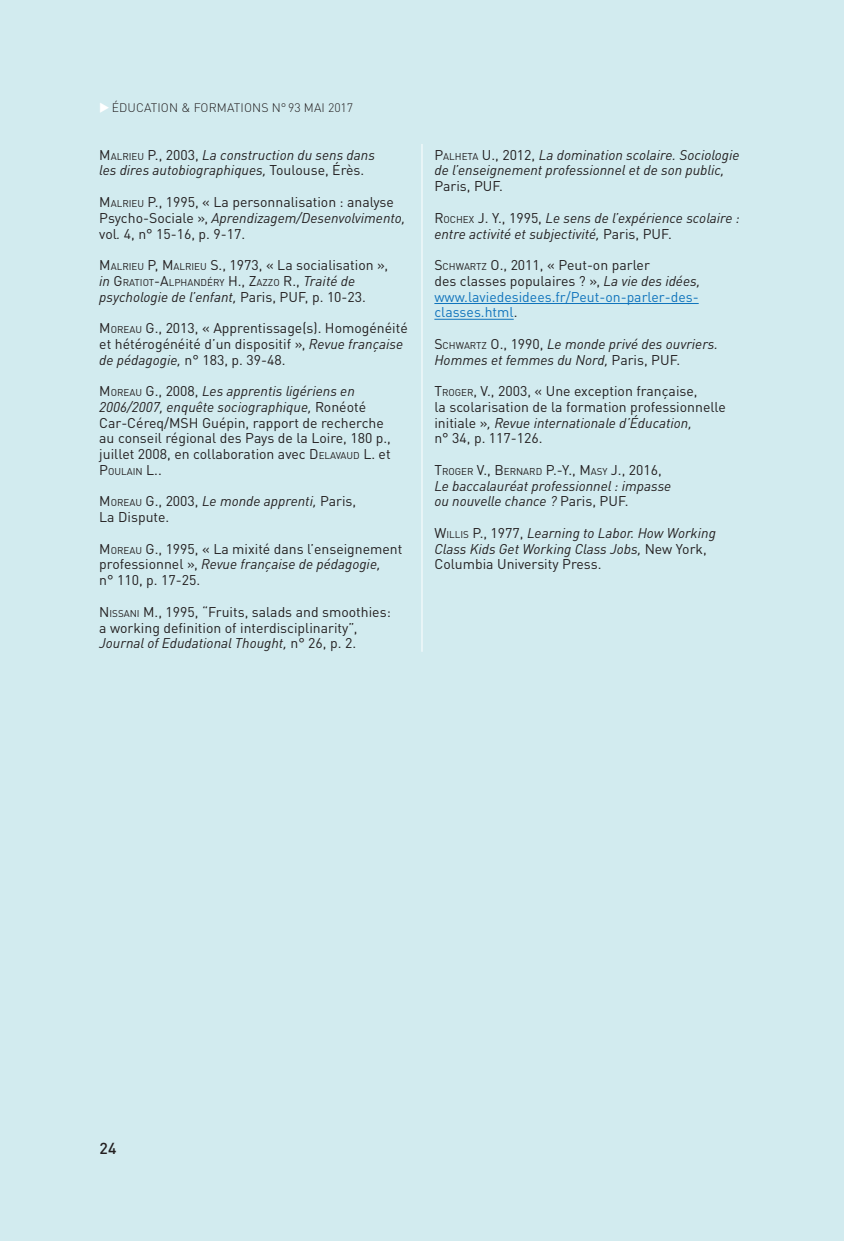
<style>
.page{position:relative;width:844px;height:1241px;background:#fff}
.page>*{position:absolute;margin:0;border:0;box-sizing:border-box;transform-origin:0 0}
.t1{font:500 15.75px "DINOT";color:#231f20}
.Bibliographie{font:14px/15.8px "DINOT";color:#231f20}
.Bibliographie-2{font:italic 14px/15.8px "DINOT";color:#231f20}
.Bibliographie-3{font:14px/15.8px "DINOT";color:#1074bc}
.Titre_courant__gauch{font:300 12.25px "DINOT";letter-spacing:.01em;color:#231f20}
.Bibliographie-4{font:9.8px "DINOT";color:#231f20}
.s1{color:#fff}
.s2{font-style:normal}
.s3{font-style:normal;font-size:9.8px}
.s4{font-style:inherit}
.s5{font-size:9.8px}
.s6{font-style:italic}
.s7{font-style:italic;font-size:14px}
.s8{font-size:14px}
.s9{color:#231f20}
.s10{font-size:9.8px;color:#231f20}
.s11{font-style:italic;color:#231f20}
</style>
<div class="page">
<div style="left:0;top:0;width:843px;height:1240px;background:#d2ebef"></div>
<hr style="left:434px;top:303px;width:264px;height:1px;background:#1074bc">
<hr style="left:434px;top:319px;width:79px;height:1px;background:#1074bc">
<hr style="left:421px;top:144px;width:1px;height:507px;background:#fff">
<p class="Titre_courant__gauch" style="left:99px;top:100px;width:255px"><span class="s1">◆</span>ÉDUCATION &amp; FORMATIONS N°93 MAI 2017</p>
<p class="Bibliographie-2" style="left:99px;top:146px;width:277px"><span class="s2">M</span><span class="s3">ALRIEU</span> <span class="s2">P., 2003,</span> La construction du sens dans les dires autobiographiques, <span class="s2">Toulouse, Érès.</span></p>
<p class="Bibliographie" style="left:99px;top:194px;width:307px"><span class="s4">M</span><span class="s5">ALRIEU</span> <span class="s4">P., 1995,</span> « La personnalisation : analyse<br>Psycho-Sociale », <span class="s6">Aprendizagem/Desenvolvimento, </span>vol<span class="s6">.</span> 4, n° 15-16, p. 9-17.</p>
<p class="Bibliographie" style="left:99px;top:257px;width:290px"><span class="s4">M</span><span class="s5">ALRIEU</span> <span class="s4">P</span>, <span class="s4">M</span><span class="s5">ALRIEU</span> <span class="s4">S.</span>, 1973, <span class="s4">«</span> La socialisation »,</p>
<p class="Bibliographie-4" style="left:99px;top:276px;width:257px"><span class="s7">in</span> <span class="s8">G</span> RATIOT<span class="s8">-</span><span class="s8">A</span>LPHAND ÉRY <span class="s8">H.,</span> <span class="s8">Z</span>AZZO <span class="s8">R.,</span> <span class="s7">Traité de</span></p>
<p class="Bibliographie-2" style="left:99px;top:288px;width:268px">psychologie de l’enfant, <span class="s2">Paris, PUF, p. 10-23.</span></p>
<p class="Bibliographie" style="left:99px;top:320px;width:310px"><span class="s4">M</span><span class="s5">OREAU</span> <span class="s4">G., 2013, «</span> Apprentissage(s). Homogénéité et hétérogénéité d’un dispositif », <span class="s6">Revue française de pédagogie,</span> n° 183, p. 39-48.</p>
<p class="Bibliographie" style="left:99px;top:383px;width:293px"><span class="s4">M</span><span class="s5">OREAU</span> <span class="s4">G.,</span> 2008, <span class="s6">Les apprentis ligériens en 2006/2007, enquête sociographique,</span> Ronéoté Car-Céreq/MSH Guépin, rapport de recherche au conseil régional des Pays de la Loire, 180 p., juillet 2008, en collaboration avec <span class="s4">D</span><span class="s5">ELAVAUD</span> L. et</p>
<p class="Bibliographie-4" style="left:99px;top:465px;width:64px"><span class="s8">P</span>OULAIN <span class="s8">L..</span></p>
<p class="Bibliographie-2" style="left:99px;top:493px;width:258px"><span class="s2">M</span><span class="s3">OREAU</span> <span class="s2">G., 2003,</span> Le monde apprenti, <span class="s2">Paris,<br>La Dispute.</span></p>
<p class="Bibliographie" style="left:99px;top:540px;width:304px"><span class="s4">M</span><span class="s5">OREAU</span> G., 1995, « La mixité dans l’enseignement professionnel », <span class="s6">Revue française de pédagogie,<br></span>n° 110, p. 17-25.</p>
<p class="Bibliographie" style="left:99px;top:603px;width:293px"><span class="s4">N</span> <span class="s5">ISSANI</span> <span class="s4">M., 1995,</span> “Fruits, salads and smoothies: a working definition of interdisciplinarity”,<br><span class="s6">Journal of Edudational Thought,</span> n° 26, p. 2.</p>
<p class="Bibliographie-2" style="left:434px;top:146px;width:306px"><span class="s2">P</span><span class="s3">ALHETA</span> <span class="s2">U ., 2012,</span> La domination scolaire. Sociologie de l’enseignement professionnel et de son public,<br><span class="s2">Paris, PUF.</span></p>
<p class="Bibliographie-2" style="left:434px;top:209px;width:307px"><span class="s2">R</span> <span class="s3">OCHEX</span> <span class="s2">J. Y., 1995,</span> Le sens de l’expérience scolaire : entre activité et subjectivité, <span class="s2">Paris, PUF.</span></p>
<p class="Bibliographie-3" style="left:434px;top:257px;width:267px"><span class="s9">S</span><span class="s10">CHWARTZ</span> <span class="s9">O., 2011, «</span> <span class="s9">Peut-on parler<br>des classes populaires ? »,</span> <span class="s11">La vie des idées, </span>www.laviedesidees.fr/Peut-on-parler-des&shy;classes.html<span class="s9">.</span></p>
<p class="Bibliographie-2" style="left:434px;top:335px;width:285px"><span class="s2">S</span><span class="s3">CHWARTZ</span> <span class="s2">O., 1990,</span> Le monde privé des ouvriers.<br>Hommes et femmes du Nord, <span class="s2">Paris, PUF.</span></p>
<p class="Bibliographie" style="left:434px;top:383px;width:293px"><span class="s4">T</span><span class="s5">ROGER</span><span class="s4">, V., 2003, «</span> Une exception française,<br>la scolarisation de la formation professionnelle initiale »<span class="s6">, Revue internationale d’Éducation,<br></span>n° 34, p. 117-126.</p>
<p class="Bibliographie-2" style="left:434px;top:461px;width:238px"><span class="s2">T</span><span class="s3">ROGER</span> <span class="s2">V., B</span> <span class="s3">ERNARD</span> <span class="s2">P.-Y.,</span> <span class="s2">M</span><span class="s3">ASY</span> <span class="s2">J., 2016,<br></span>Le baccalauréat professionnel : impasse ou nouvelle chance ? <span class="s2">Paris, PUF.</span></p>
<p class="Bibliographie-2" style="left:434px;top:524px;width:283px"><span class="s2">W</span><span class="s3">ILLIS</span> <span class="s2">P., 1977,</span> Learning to Labor. How Working<br>Class Kids Get Working Class Jobs, <span class="s2">New York,<br>Columbia University Press.</span></p>
<p class="t1" style="left:100px;top:1137px;width:18px">24</p>
</div>
